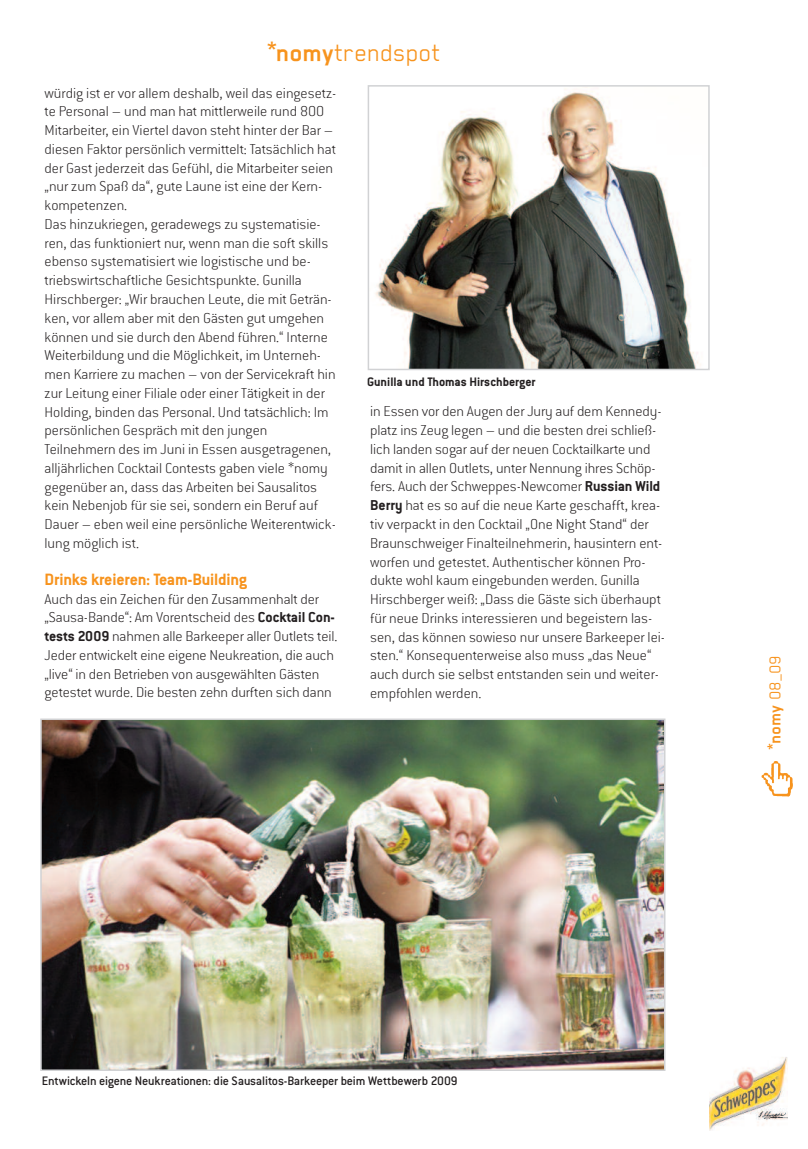
<style>
.page{position:relative;width:808px;height:1149px;background:#fff}
.page>*{position:absolute;margin:0;border:0;box-sizing:border-box;transform-origin:0 0}
.t1{font:27px "Blender 02";color:#f7931d}
.t2{font:700 18px "Conduit ITC Std";letter-spacing:-.01em;color:#f7931d}
.t3{font:18px "Blender 02";color:#f7931d}
.t4{font:200 15.75px/18.8px "Conduit ITC Std";color:#231f20}
.t5{font:500 13.5px "Conduit ITC Std";letter-spacing:-.015em;color:#231f20}
.t6{font:700 13.5px "Conduit ITC Std";color:#231f20}
.s1{font-family:"Arial"}
.s2{font-family:"Blender 04";font-weight:700}
.s3{font-weight:700}
</style>
<div class="page">
<img style="left:709px;top:1057px;width:78px;height:72px">
<img style="left:761px;top:761px;width:32px;height:36px">
<img style="left:375px;top:88px;width:326px;height:279px">
<div style="left:368px;top:85px;width:342px;height:285px;border:2px solid #d1d2d4"></div>
<img style="left:43px;top:721px;width:619px;height:346px">
<div style="left:40px;top:718px;width:625px;height:352px;border:2px solid #d1d2d4"></div>
<h1 class="t1" style="left:267px;top:36px;width:177px"><span class="s1">*</span><span class="s2">nomy</span>trendspot</h1>
<p class="t4" style="left:45px;top:85px;width:293px">würdig ist er vor allem deshalb, weil das eingesetz&shy;te Personal – und man hat mittlerweile rund 800<br>Mitarbeiter, ein Viertel davon steht hinter der Bar – diesen Faktor persönlich vermittelt: Tatsächlich hat der Gast jederzeit das Gefühl, die Mitarbeiter seien „nur zum Spaß da“, gute Laune ist eine der Kern&shy;kompetenzen.<br>Das hinzukriegen, geradewegs zu systematisie&shy;ren, das funktioniert nur, wenn man die soft skills ebenso systematisiert wie logistische und be&shy;triebswirtschaftliche Gesichtspunkte. Gunilla Hirschberger: „Wir brauchen Leute, die mit Geträn&shy;ken, vor allem aber mit den Gästen gut umgehen können und sie durch den Abend führen.“ Interne Weiterbildung und die Möglichkeit, im Unterneh&shy;men Karriere zu machen – von der Servicekraft hin zur Leitung einer Filiale oder einer Tätigkeit in der Holding, binden das Personal. Und tatsächlich: Im persönlichen Gespräch mit den jungen Teilnehmern des im Juni in Essen ausgetragenen, alljährlichen Cocktail Contests gaben viele *nomy gegenüber an, dass das Arbeiten bei Sausalitos kein Nebenjob für sie sei, sondern ein Beruf auf Dauer – eben weil eine persönliche Weiterentwick&shy;lung möglich ist.</p>
<p class="t2" style="left:45px;top:573px;width:204px">Drinks kreieren: Team-Building</p>
<p class="t4" style="left:45px;top:590px;width:294px">Auch das ein Zeichen für den Zusammenhalt der „Sausa-Bande“: Am Vorentscheid des <span class="s3">Cocktail Con&shy;tests 2009</span> nahmen alle Barkeeper aller Outlets teil.<br>Jeder entwickelt eine eigene Neukreation, die auch „live“ in den Betrieben von ausgewählten Gästen getestet wurde. Die besten zehn durften sich dann</p>
<p class="t6" style="left:367px;top:378px;width:170px">Gunilla und Thomas Hirschberger</p>
<p class="t4" style="left:370px;top:404px;width:296px">in Essen vor den Augen der Jury auf dem Kennedy&shy;platz ins Zeug legen – und die besten drei schließ&shy;lich landen sogar auf der neuen Cocktailkarte und damit in allen Outlets, unter Nennung ihres Schöp&shy;fers. Auch der Schweppes-Newcomer <span class="s3">Russian Wild Berry</span> hat es so auf die neue Karte geschafft, krea&shy;tiv verpackt in den Cocktail „One Night Stand“ der Braunschweiger Finalteilnehmerin, hausintern ent&shy;worfen und getestet. Authentischer können Pro&shy;dukte wohl kaum eingebunden werden. Gunilla Hirschberger weiß: „Dass die Gäste sich überhaupt für neue Drinks interessieren und begeistern las&shy;sen, das können sowieso nur unsere Barkeeper lei&shy;sten.“ Konsequenterweise also muss „das Neue“ auch durch sie selbst entstanden sein und weiter&shy;empfohlen werden.</p>
<p class="t3" style="left:764px;top:749px;width:97px;rotate:-90deg"><span class="s1">*</span><span class="s2">nomy</span> 08_09</p>
<p class="t5" style="left:42px;top:1076px;width:417px">Entwickeln eigene Neukreationen: die Sausalitos-Barkeeper beim Wettbewerb 2009</p>
</div>
